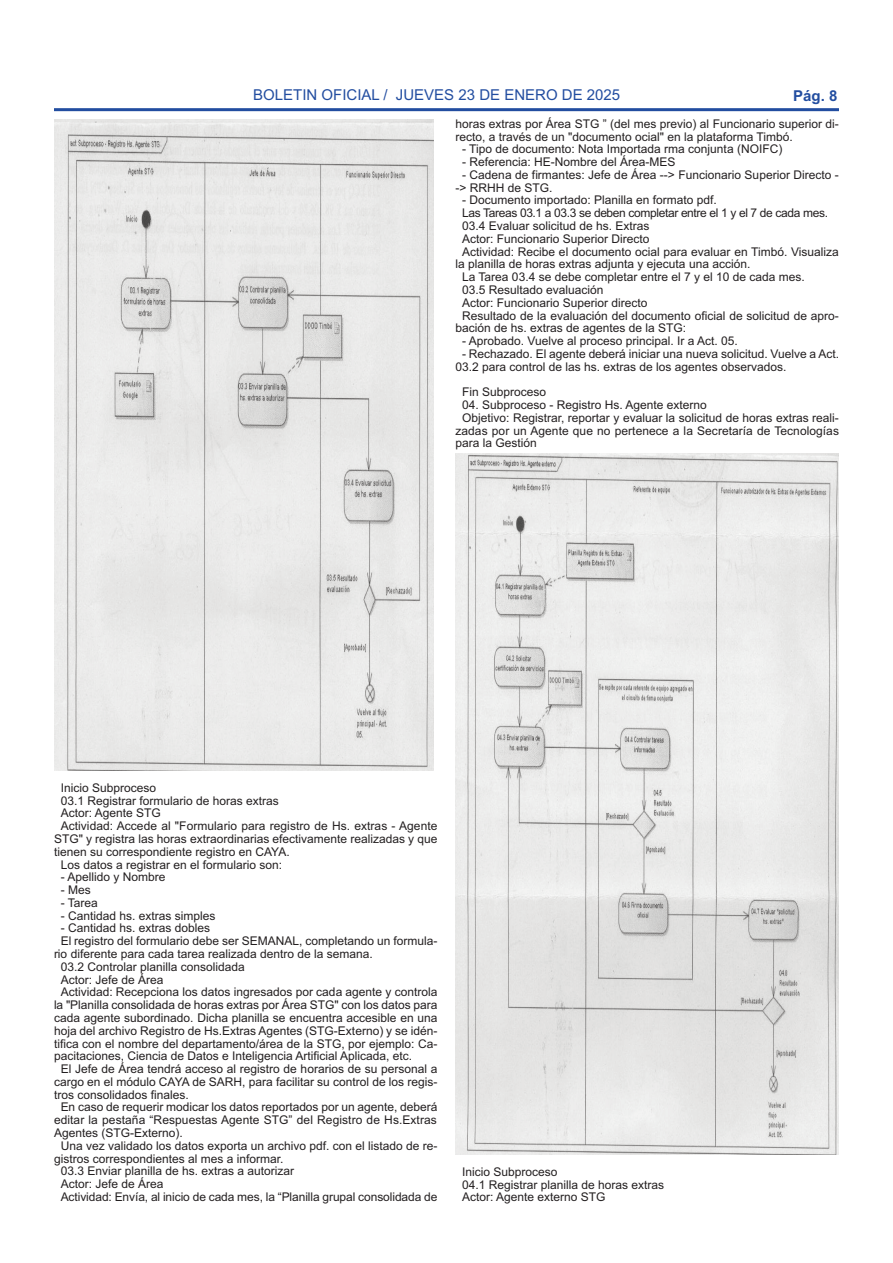
<style>
.page{position:relative;width:893px;height:1263px;background:#fff}
.page>*{position:absolute;margin:0;border:0;box-sizing:border-box;transform-origin:0 0}
.t1{font:15px "Arial";color:#224da0}
.t2{font:700 15px "Arial";color:#224da0}
.t3{font:12px/12.8px "Arial";color:#231f20}
.t4{font:12px "Arial";letter-spacing:-.03em;color:#231f20}
</style>
<div class="page">
<hr style="left:54px;top:108px;width:785px;height:3px;background:#224da0">
<img style="left:54px;top:120px;width:380px;height:650px">
<img style="left:456px;top:453px;width:383px;height:701px">
<p class="t1" style="left:253px;top:86px;width:369px">BOLETIN OFICIAL / JUEVES 23 DE ENERO DE 2025</p>
<p class="t2" style="left:793px;top:87px;width:46px">Pág. 8</p>
<p class="t3" style="left:455px;top:117px;width:385px">horas extras por Área STG ” (del mes previo) al Funcionario superior di&shy;recto, a través de un "documento ocial" en la plataforma Timbó.</p>
<p class="t3" style="left:462px;top:143px;width:322px">- Tipo de documento: Nota Importada rma conjunta (NOIFC)</p>
<p class="t3" style="left:462px;top:156px;width:215px">- Referencia: HE-Nombre del Área-MES</p>
<p class="t3" style="left:455px;top:168px;width:385px;text-indent:7px">- Cadena de firmantes: Jefe de Área --&gt; Funcionario Superior Directo - -&gt; RRHH de STG.</p>
<p class="t3" style="left:462px;top:194px;width:256px">- Documento importado: Planilla en formato pdf.</p>
<p class="t4" style="left:462px;top:206px;width:367px">Las Tareas 03.1 a 03.3 se deben completar entre el 1 y el 7 de cada mes.</p>
<p class="t3" style="left:462px;top:220px;width:189px">03.4 Evaluar solicitud de hs. Extras</p>
<p class="t3" style="left:462px;top:232px;width:189px">Actor: Funcionario Superior Directo</p>
<p class="t3" style="left:462px;top:245px;width:378px">Actividad: Recibe el documento ocial para evaluar en Timbó. Visualiza</p>
<p class="t3" style="left:455px;top:258px;width:296px">la planilla de horas extras adjunta y ejecuta una acción.</p>
<p class="t3" style="left:462px;top:271px;width:344px">La Tarea 03.4 se debe completar entre el 7 y el 10 de cada mes.</p>
<p class="t3" style="left:462px;top:283px;width:143px">03.5 Resultado evaluación</p>
<p class="t3" style="left:462px;top:296px;width:187px">Actor: Funcionario Superior directo</p>
<p class="t3" style="left:462px;top:309px;width:378px">Resultado de la evaluación del documento oficial de solicitud de apro-</p>
<p class="t3" style="left:455px;top:322px;width:232px">bación de hs. extras de agentes de la STG:</p>
<p class="t3" style="left:462px;top:335px;width:277px">- Aprobado. Vuelve al proceso principal. Ir a Act. 05.</p>
<p class="t3" style="left:455px;top:347px;width:385px;text-indent:7px">- Rechazado. El agente deberá iniciar una nueva solicitud. Vuelve a Act.<br>03.2 para control de las hs. extras de los agentes observados.</p>
<p class="t3" style="left:462px;top:386px;width:86px">Fin Subproceso</p>
<p class="t3" style="left:462px;top:398px;width:246px">04. Subproceso - Registro Hs. Agente externo</p>
<p class="t3" style="left:462px;top:411px;width:378px">Objetivo: Registrar, reportar y evaluar la solicitud de horas extras reali-</p>
<p class="t3" style="left:455px;top:424px;width:385px">zadas por un Agente que no pertenece a la Secretaría de Tecnologías</p>
<p class="t3" style="left:455px;top:437px;width:83px">para la Gestión</p>
<p class="t3" style="left:61px;top:781px;width:97px">Inicio Subproceso</p>
<p class="t3" style="left:61px;top:794px;width:220px">03.1 Registrar formulario de horas extras</p>
<p class="t3" style="left:61px;top:807px;width:102px">Actor: Agente STG</p>
<p class="t3" style="left:61px;top:820px;width:378px">Actividad: Accede al "Formulario para registro de Hs. extras - Agente</p>
<p class="t3" style="left:54px;top:832px;width:385px">STG" y registra las horas extraordinarias efectivamente realizadas y que</p>
<p class="t3" style="left:54px;top:845px;width:237px">tienen su correspondiente registro en CAYA.</p>
<p class="t3" style="left:61px;top:858px;width:223px">Los datos a registrar en el formulario son:</p>
<p class="t3" style="left:61px;top:871px;width:106px">- Apellido y Nombre</p>
<p class="t3" style="left:61px;top:883px;width:31px">- Mes</p>
<p class="t3" style="left:61px;top:896px;width:39px">- Tarea</p>
<p class="t3" style="left:61px;top:909px;width:156px">- Cantidad hs. extras simples</p>
<p class="t3" style="left:61px;top:922px;width:151px">- Cantidad hs. extras dobles</p>
<p class="t3" style="left:61px;top:935px;width:378px">El registro del formulario debe ser SEMANAL, completando un formula-</p>
<p class="t3" style="left:54px;top:947px;width:320px">rio diferente para cada tarea realizada dentro de la semana.</p>
<p class="t3" style="left:61px;top:960px;width:186px">03.2 Controlar planilla consolidada</p>
<p class="t3" style="left:61px;top:973px;width:104px">Actor: Jefe de Área</p>
<p class="t3" style="left:61px;top:986px;width:378px">Actividad: Recepciona los datos ingresados por cada agente y controla</p>
<p class="t3" style="left:54px;top:999px;width:385px">la "Planilla consolidada de horas extras por Área STG" con los datos para</p>
<p class="t3" style="left:54px;top:1011px;width:385px">cada agente subordinado. Dicha planilla se encuentra accesible en una</p>
<p class="t3" style="left:54px;top:1024px;width:385px">hoja del archivo Registro de Hs.Extras Agentes (STG-Externo) y se idén-</p>
<p class="t3" style="left:54px;top:1037px;width:385px">tifica con el nombre del departamento/área de la STG, por ejemplo: Ca-</p>
<p class="t3" style="left:54px;top:1050px;width:360px">pacitaciones, Ciencia de Datos e Inteligencia Artificial Aplicada, etc.</p>
<p class="t3" style="left:61px;top:1062px;width:378px">El Jefe de Área tendrá acceso al registro de horarios de su personal a</p>
<p class="t3" style="left:54px;top:1075px;width:385px">cargo en el módulo CAYA de SARH, para facilitar su control de los regis-</p>
<p class="t3" style="left:54px;top:1088px;width:136px">tros consolidados finales.</p>
<p class="t3" style="left:61px;top:1101px;width:378px">En caso de requerir modicar los datos reportados por un agente, deberá</p>
<p class="t3" style="left:54px;top:1114px;width:384px">editar la pestaña “Respuestas Agente STG” del Registro de Hs.Extras</p>
<p class="t3" style="left:54px;top:1126px;width:130px">Agentes (STG-Externo).</p>
<p class="t3" style="left:61px;top:1139px;width:378px">Una vez validado los datos exporta un archivo pdf. con el listado de re-</p>
<p class="t3" style="left:54px;top:1152px;width:231px">gistros correspondientes al mes a informar.</p>
<p class="t3" style="left:61px;top:1165px;width:235px">03.3 Enviar planilla de hs. extras a autorizar</p>
<p class="t3" style="left:61px;top:1177px;width:104px">Actor: Jefe de Área</p>
<p class="t3" style="left:61px;top:1190px;width:378px">Actividad: Envía, al inicio de cada mes, la “Planilla grupal consolidada de</p>
<p class="t3" style="left:462px;top:1165px;width:204px">Inicio Subproceso<br>04.1 Registrar planilla de horas extras<br>Actor: Agente externo STG</p>
</div>
